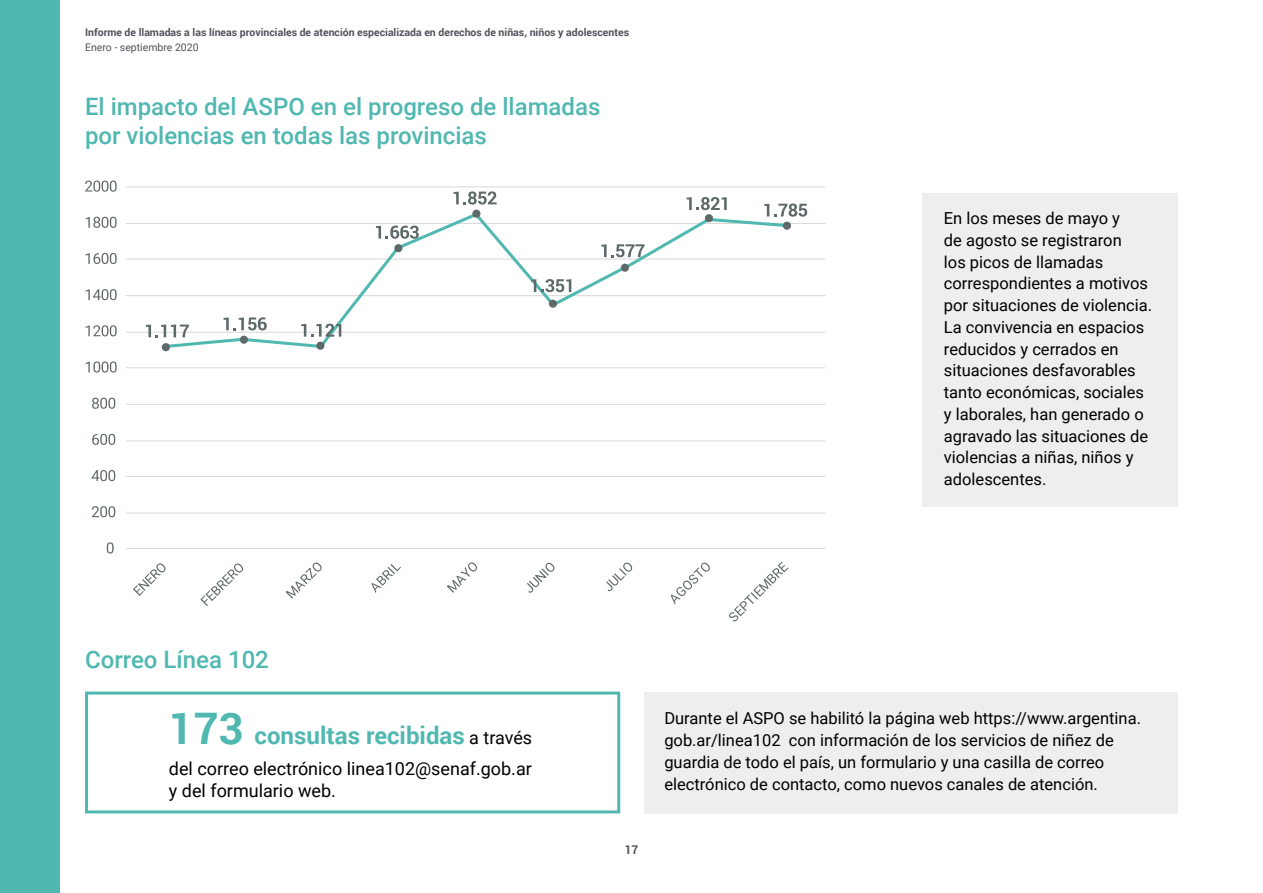
<style>
.page{position:relative;width:1263px;height:893px;background:#fff}
.page>*{position:absolute;margin:0;border:0;box-sizing:border-box;transform-origin:0 0}
.t1{font:500 24px/28.5px "Roboto";color:#50b8b1}
.t2{font:700 24px "Roboto";color:#50b8b1}
.t3{font:18px/22.5px "Roboto";color:#000}
.t4{font:16.5px/21.8px "Roboto";color:#000}
.t5{font:700 12px "Roboto";color:#50535c}
.t6{font:700 10.5px "Roboto";color:#50535c}
.t7{font:10.5px "Roboto";color:#50535c}
.s1{font-size:43.5px}
.s2{font-weight:400;font-size:18px;color:#000}
</style>
<div class="page">
<div style="left:0;top:0;width:59px;height:893px;background:#50b8b1"></div>
<div style="left:923px;top:194px;width:255px;height:313px;background:#eee"></div>
<div style="left:644px;top:692px;width:533px;height:121px;background:#eee"></div>
<div style="left:85px;top:692px;width:535px;height:121px;border:3px solid #50b8b1"></div>
<hr style="left:126px;top:512px;width:699px;height:2px;background:#d9d9d9">
<hr style="left:126px;top:476px;width:699px;height:1px;background:#d9d9d9">
<hr style="left:126px;top:440px;width:699px;height:1px;background:#d9d9d9">
<hr style="left:126px;top:404px;width:699px;height:1px;background:#d9d9d9">
<hr style="left:126px;top:367px;width:699px;height:1px;background:#d9d9d9">
<hr style="left:126px;top:332px;width:699px;height:1px;background:#d9d9d9">
<hr style="left:126px;top:295px;width:699px;height:1px;background:#d9d9d9">
<hr style="left:126px;top:259px;width:699px;height:1px;background:#d9d9d9">
<hr style="left:126px;top:223px;width:699px;height:1px;background:#d9d9d9">
<hr style="left:126px;top:186px;width:699px;height:1px;background:#d9d9d9">
<hr style="left:126px;top:548px;width:699px;height:1px;background:#d9d9d9">
<svg style="left:162px;top:214px;width:628px;height:136px"></svg>
<svg style="left:146px;top:325px;width:43px;height:12px"></svg>
<svg style="left:224px;top:317px;width:43px;height:13px"></svg>
<svg style="left:301px;top:324px;width:40px;height:13px"></svg>
<svg style="left:376px;top:226px;width:43px;height:13px"></svg>
<svg style="left:454px;top:191px;width:43px;height:14px"></svg>
<svg style="left:531px;top:279px;width:40px;height:13px"></svg>
<svg style="left:601px;top:244px;width:43px;height:13px"></svg>
<svg style="left:686px;top:197px;width:41px;height:13px"></svg>
<svg style="left:764px;top:203px;width:43px;height:14px"></svg>
<svg style="left:107px;top:542px;width:7px;height:11px"></svg>
<svg style="left:92px;top:506px;width:23px;height:11px"></svg>
<svg style="left:92px;top:470px;width:23px;height:11px"></svg>
<svg style="left:92px;top:434px;width:23px;height:11px"></svg>
<svg style="left:92px;top:398px;width:23px;height:11px"></svg>
<svg style="left:86px;top:361px;width:31px;height:12px"></svg>
<svg style="left:86px;top:325px;width:31px;height:11px"></svg>
<svg style="left:86px;top:289px;width:31px;height:11px"></svg>
<svg style="left:86px;top:253px;width:31px;height:11px"></svg>
<svg style="left:86px;top:217px;width:31px;height:11px"></svg>
<svg style="left:85px;top:181px;width:32px;height:11px"></svg>
<svg style="left:133px;top:563px;width:33px;height:33px"></svg>
<svg style="left:200px;top:563px;width:43px;height:43px"></svg>
<svg style="left:286px;top:562px;width:36px;height:37px"></svg>
<svg style="left:371px;top:564px;width:30px;height:29px"></svg>
<svg style="left:447px;top:562px;width:30px;height:31px"></svg>
<svg style="left:527px;top:563px;width:27px;height:30px"></svg>
<svg style="left:606px;top:563px;width:26px;height:28px"></svg>
<svg style="left:671px;top:563px;width:39px;height:41px"></svg>
<svg style="left:729px;top:562px;width:59px;height:59px"></svg>
<div style="left:162px;top:343px;width:8px;height:8px;background:#5e6969;border-radius:50%"></div>
<div style="left:240px;top:335px;width:8px;height:9px;background:#5e6969;border-radius:50%"></div>
<svg style="left:316px;top:341px;width:9px;height:9px"></svg>
<div style="left:394px;top:244px;width:9px;height:8px;background:#5e6969;border-radius:50%"></div>
<svg style="left:472px;top:209px;width:9px;height:9px"></svg>
<div style="left:549px;top:299px;width:8px;height:9px;background:#5e6969;border-radius:50%"></div>
<div style="left:621px;top:263px;width:8px;height:9px;background:#5e6969;border-radius:50%"></div>
<div style="left:705px;top:214px;width:8px;height:8px;background:#5e6969;border-radius:50%"></div>
<div style="left:783px;top:221px;width:8px;height:9px;background:#5e6969;border-radius:50%"></div>
<p class="t6" style="left:85px;top:24px;width:545px">Informe de llamadas a las líneas provinciales de atención especializada en derechos de niñas, niños y adolescentes</p>
<p class="t7" style="left:85px;top:40px;width:115px">Enero - septiembre 2020</p>
<h1 class="t1" style="left:85px;top:92px;width:517px">El impacto del ASPO en el progreso de llamadas por violencias en todas las provincias</h1>
<p class="t4" style="left:944px;top:207px;width:210px">En los meses de mayo y<br>de agosto se registraron<br>los picos de llamadas correspondientes a motivos por situaciones de violencia.<br>La convivencia en espacios reducidos y cerrados en situaciones desfavorables tanto económicas, sociales y laborales, han generado o agravado las situaciones de violencias a niñas, niños y adolescentes.</p>
<h1 class="t1" style="left:85px;top:644px;width:185px">Correo Línea 102</h1>
<h1 class="t2" style="left:169px;top:718px;width:365px"><span class="s1">173</span> consultas recibidas <span class="s2">a través</span></h1>
<p class="t3" style="left:169px;top:757px;width:364px">del correo electrónico linea102@senaf.gob.ar y del formulario web.</p>
<p class="t5" style="left:625px;top:841px;width:15px">17</p>
<p class="t4" style="left:664px;top:707px;width:478px">Durante el ASPO se habilitó la página web https://www.argentina. gob.ar/linea102 con información de los servicios de niñez de guardia de todo el país, un formulario y una casilla de correo electrónico de contacto, como nuevos canales de atención.</p>
</div>
